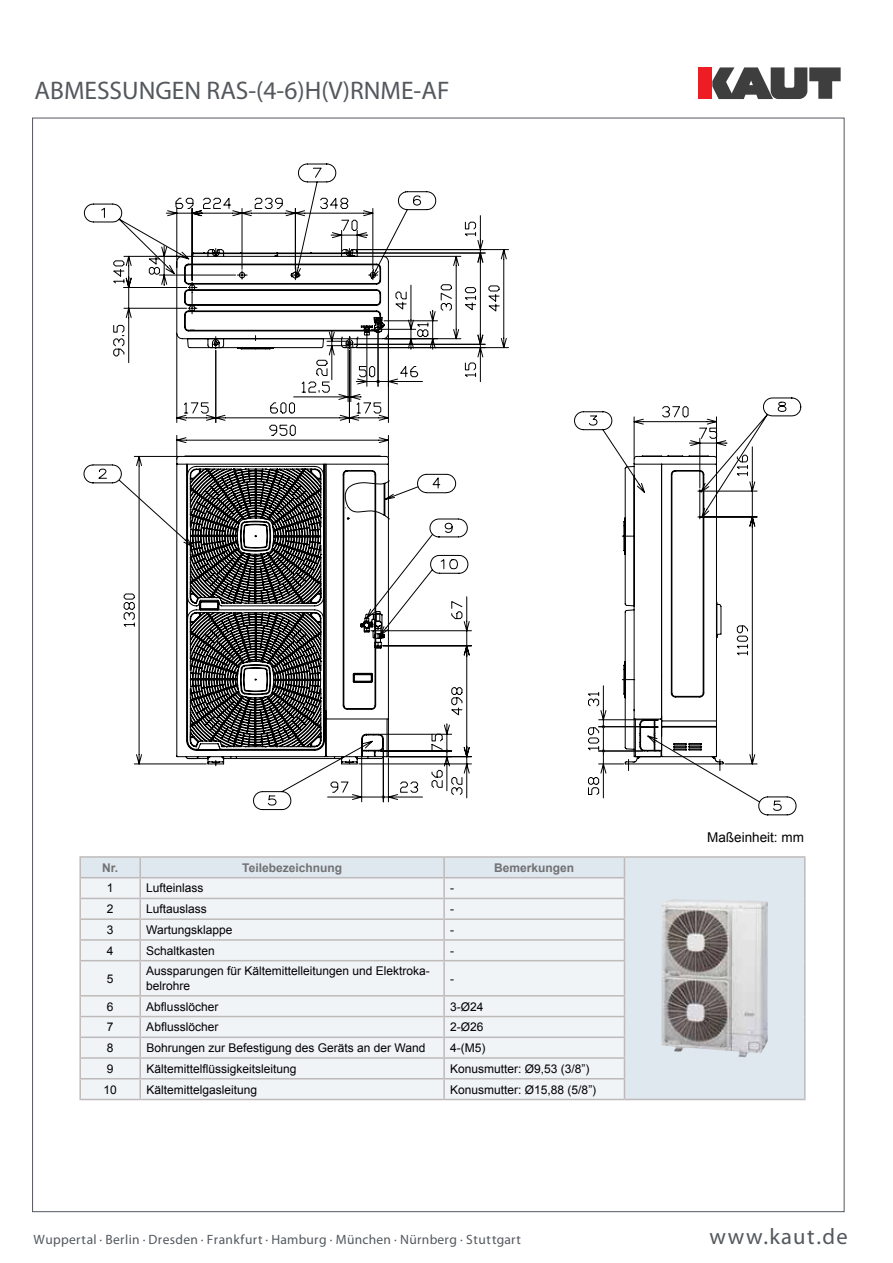
<style>
.page{position:relative;width:893px;height:1263px;background:#fff}
.page>*{position:absolute;margin:0;border:0;box-sizing:border-box;transform-origin:0 0}
.t1{font:25.5px "Myriad Pro";color:#54585d}
.t2{font:22.5px "Myriad Pro";letter-spacing:.065em;color:#54585d}
.t3{font:13.5px "Myriad Pro";letter-spacing:.025em;color:#54585d}
.t4{font:13.5px "Arial";color:#000}
.t5{font:12px/14.4px "Arial";color:#000}
.t6{font:700 12px "Arial";color:#707172}
</style>
<div class="page">
<div style="left:698px;top:67px;width:14px;height:32px;background:#ee1d23"></div>
<svg style="left:712px;top:67px;width:129px;height:32px"></svg>
<svg style="left:338px;top:1100px;width:148px;height:113px"></svg>
<svg style="left:83px;top:163px;width:718px;height:652px"></svg>
<svg style="left:342px;top:316px;width:114px;height:394px"></svg>
<svg style="left:487px;top:304px;width:13px;height:8px"></svg>
<div style="left:81px;top:858px;width:723px;height:241px;background:#dfe7ef"></div>
<div style="left:81px;top:878px;width:543px;height:221px;background:#f0f4f7"></div>
<svg style="left:139px;top:858px;width:2px;height:19px"></svg>
<svg style="left:443px;top:858px;width:2px;height:19px"></svg>
<hr style="left:443px;top:878px;width:2px;height:20px;background:#bebaba">
<hr style="left:79px;top:898px;width:61px;height:1px;background:#bebaba">
<hr style="left:140px;top:898px;width:304px;height:1px;background:#bebaba">
<hr style="left:444px;top:898px;width:181px;height:1px;background:#bebaba">
<hr style="left:79px;top:918px;width:61px;height:2px;background:#bebaba">
<hr style="left:140px;top:918px;width:304px;height:2px;background:#bebaba">
<hr style="left:444px;top:918px;width:181px;height:2px;background:#bebaba">
<hr style="left:79px;top:939px;width:61px;height:2px;background:#bebaba">
<hr style="left:140px;top:939px;width:304px;height:2px;background:#bebaba">
<hr style="left:444px;top:939px;width:181px;height:2px;background:#bebaba">
<svg style="left:443px;top:899px;width:2px;height:61px"></svg>
<hr style="left:79px;top:960px;width:61px;height:1px;background:#bebaba">
<hr style="left:140px;top:960px;width:304px;height:1px;background:#bebaba">
<hr style="left:444px;top:960px;width:181px;height:1px;background:#bebaba">
<hr style="left:443px;top:961px;width:2px;height:34px;background:#bebaba">
<hr style="left:79px;top:995px;width:61px;height:1px;background:#bebaba">
<hr style="left:140px;top:995px;width:304px;height:1px;background:#bebaba">
<hr style="left:444px;top:995px;width:181px;height:1px;background:#bebaba">
<hr style="left:443px;top:996px;width:2px;height:20px;background:#bebaba">
<hr style="left:79px;top:1016px;width:61px;height:1px;background:#bebaba">
<hr style="left:140px;top:1016px;width:304px;height:1px;background:#bebaba">
<hr style="left:444px;top:1016px;width:181px;height:1px;background:#bebaba">
<hr style="left:79px;top:1036px;width:61px;height:2px;background:#bebaba">
<hr style="left:140px;top:1036px;width:304px;height:2px;background:#bebaba">
<hr style="left:444px;top:1036px;width:181px;height:2px;background:#bebaba">
<hr style="left:79px;top:1057px;width:61px;height:2px;background:#bebaba">
<hr style="left:140px;top:1057px;width:304px;height:2px;background:#bebaba">
<hr style="left:444px;top:1057px;width:181px;height:2px;background:#bebaba">
<svg style="left:443px;top:1017px;width:2px;height:61px"></svg>
<hr style="left:79px;top:1078px;width:61px;height:1px;background:#bebaba">
<hr style="left:140px;top:1078px;width:304px;height:1px;background:#bebaba">
<hr style="left:444px;top:1078px;width:181px;height:1px;background:#bebaba">
<hr style="left:443px;top:1079px;width:2px;height:20px;background:#bebaba">
<hr style="left:79px;top:856px;width:61px;height:2px;background:#bebaba">
<svg style="left:79px;top:858px;width:2px;height:19px"></svg>
<hr style="left:140px;top:856px;width:304px;height:2px;background:#bebaba">
<hr style="left:444px;top:856px;width:180px;height:2px;background:#bebaba">
<hr style="left:624px;top:856px;width:182px;height:2px;background:#bebaba">
<hr style="left:804px;top:858px;width:2px;height:20px;background:#bebaba">
<hr style="left:804px;top:878px;width:2px;height:20px;background:#bebaba">
<hr style="left:804px;top:898px;width:2px;height:21px;background:#bebaba">
<hr style="left:804px;top:919px;width:2px;height:21px;background:#bebaba">
<hr style="left:804px;top:940px;width:2px;height:21px;background:#bebaba">
<hr style="left:804px;top:961px;width:2px;height:35px;background:#bebaba">
<hr style="left:804px;top:996px;width:2px;height:20px;background:#bebaba">
<hr style="left:804px;top:1016px;width:2px;height:21px;background:#bebaba">
<hr style="left:804px;top:1037px;width:2px;height:21px;background:#bebaba">
<hr style="left:804px;top:1058px;width:2px;height:21px;background:#bebaba">
<hr style="left:804px;top:1079px;width:2px;height:20px;background:#bebaba">
<hr style="left:624px;top:1099px;width:182px;height:1px;background:#bebaba">
<hr style="left:140px;top:877px;width:304px;height:1px;background:#bebaba">
<hr style="left:444px;top:877px;width:181px;height:1px;background:#bebaba">
<svg style="left:624px;top:858px;width:1px;height:102px"></svg>
<hr style="left:624px;top:961px;width:1px;height:34px;background:#bebaba">
<svg style="left:624px;top:996px;width:1px;height:103px"></svg>
<hr style="left:140px;top:1099px;width:304px;height:1px;background:#bebaba">
<hr style="left:444px;top:1099px;width:180px;height:1px;background:#bebaba">
<hr style="left:79px;top:877px;width:61px;height:1px;background:#bebaba">
<hr style="left:79px;top:878px;width:2px;height:20px;background:#bebaba">
<hr style="left:139px;top:878px;width:2px;height:20px;background:#bebaba">
<svg style="left:79px;top:899px;width:2px;height:61px"></svg>
<svg style="left:139px;top:899px;width:2px;height:61px"></svg>
<hr style="left:79px;top:961px;width:2px;height:34px;background:#bebaba">
<hr style="left:139px;top:961px;width:2px;height:34px;background:#bebaba">
<hr style="left:79px;top:996px;width:2px;height:20px;background:#bebaba">
<hr style="left:139px;top:996px;width:2px;height:20px;background:#bebaba">
<svg style="left:79px;top:1017px;width:2px;height:61px"></svg>
<svg style="left:139px;top:1017px;width:2px;height:61px"></svg>
<hr style="left:79px;top:1079px;width:2px;height:20px;background:#bebaba">
<hr style="left:139px;top:1079px;width:2px;height:20px;background:#bebaba">
<hr style="left:79px;top:1099px;width:61px;height:1px;background:#bebaba">
<img style="left:661px;top:899px;width:107px;height:158px">
<h1 class="t1" style="left:35px;top:75px;width:416px">ABMESSUNGEN RAS-(4-6)H(V)RNME-AF</h1>
<p class="t6" style="left:102px;top:859px;width:18px">Nr.</p>
<p class="t6" style="left:242px;top:859px;width:101px">Teilebezeichnung</p>
<p class="t6" style="left:494px;top:859px;width:82px">Bemerkungen</p>
<p class="t5" style="left:107px;top:881px;width:8px">1</p>
<p class="t5" style="left:146px;top:881px;width:59px">Lufteinlass</p>
<p class="t5" style="left:450px;top:881px;width:5px">-</p>
<p class="t5" style="left:107px;top:902px;width:8px">2</p>
<p class="t5" style="left:146px;top:902px;width:62px">Luftauslass</p>
<p class="t5" style="left:450px;top:902px;width:5px">-</p>
<p class="t5" style="left:107px;top:923px;width:8px">3</p>
<p class="t5" style="left:146px;top:923px;width:88px">Wartungsklappe</p>
<p class="t5" style="left:450px;top:923px;width:5px">-</p>
<p class="t5" style="left:107px;top:943px;width:8px">4</p>
<p class="t5" style="left:146px;top:943px;width:70px">Schaltkasten</p>
<p class="t5" style="left:450px;top:943px;width:5px">-</p>
<p class="t5" style="left:107px;top:971px;width:8px">5</p>
<p class="t5" style="left:146px;top:964px;width:285px">Aussparungen für Kältemittelleitungen und Elektroka&shy;belrohre</p>
<p class="t5" style="left:450px;top:971px;width:5px">-</p>
<p class="t5" style="left:107px;top:999px;width:8px">6</p>
<p class="t5" style="left:146px;top:999px;width:74px">Abflusslöcher</p>
<p class="t5" style="left:450px;top:999px;width:35px">3-Ø24</p>
<p class="t5" style="left:107px;top:1020px;width:8px">7</p>
<p class="t5" style="left:146px;top:1020px;width:74px">Abflusslöcher</p>
<p class="t5" style="left:450px;top:1020px;width:35px">2-Ø26</p>
<p class="t5" style="left:107px;top:1041px;width:8px">8</p>
<p class="t5" style="left:146px;top:1041px;width:281px">Bohrungen zur Befestigung des Geräts an der Wand</p>
<p class="t5" style="left:450px;top:1041px;width:37px">4-(M5)</p>
<p class="t5" style="left:107px;top:1061px;width:8px">9</p>
<p class="t5" style="left:146px;top:1061px;width:152px">Kältemittelflüssigkeitsleitung</p>
<p class="t5" style="left:450px;top:1061px;width:141px">Konusmutter: Ø9,53 (3/8”)</p>
<p class="t5" style="left:104px;top:1082px;width:15px">10</p>
<p class="t5" style="left:146px;top:1082px;width:112px">Kältemittelgasleitung</p>
<p class="t5" style="left:450px;top:1082px;width:148px">Konusmutter: Ø15,88 (5/8”)</p>
<p class="t4" style="left:707px;top:828px;width:98px">Maßeinheit: mm</p>
<p class="t3" style="left:34px;top:1232px;width:489px">Wuppertal · Berlin · Dresden · Frankfurt · Hamburg · München · Nürnberg · Stuttgart</p>
<h2 class="t2" style="left:709px;top:1224px;width:140px">www.kaut.de</h2>
</div>
